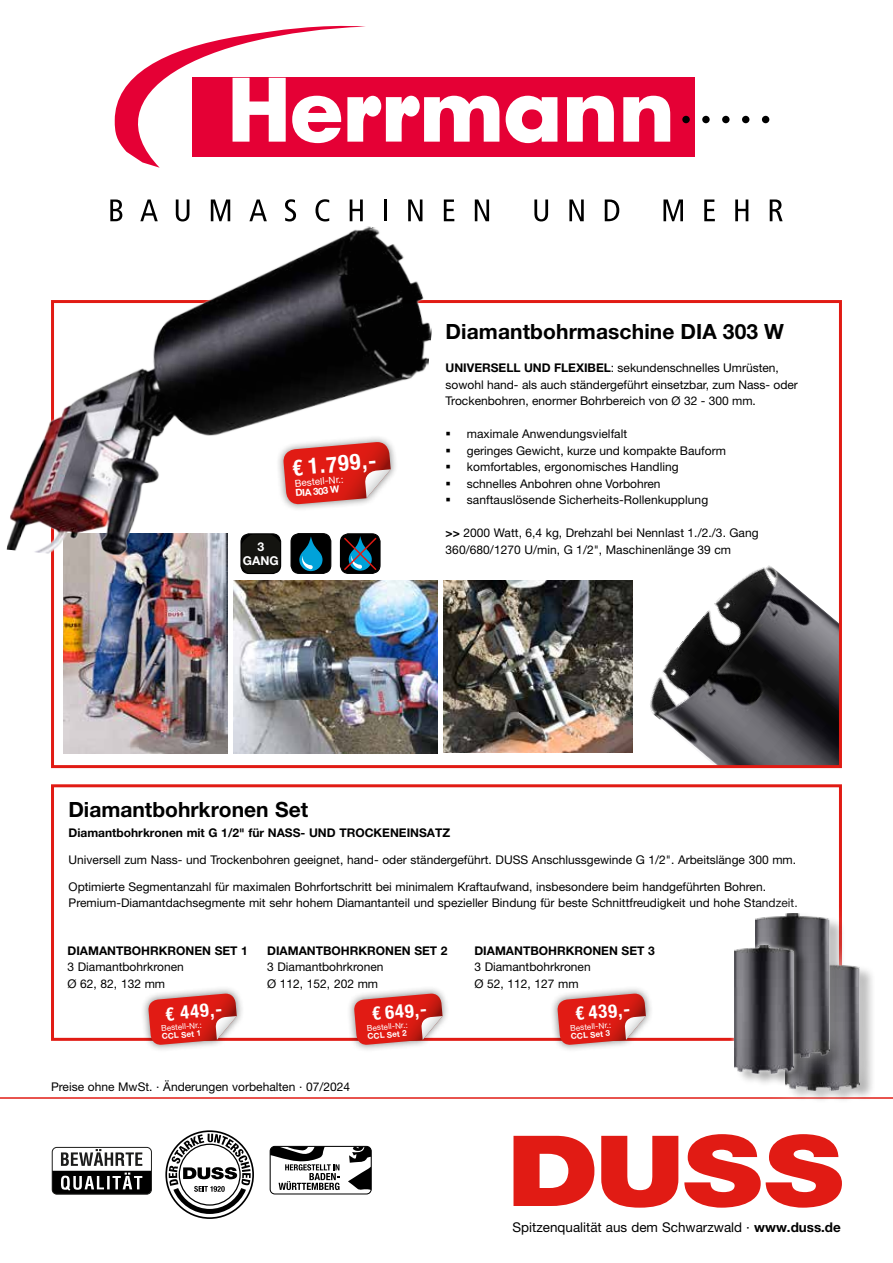
<style>
.page{position:relative;width:893px;height:1263px;background:#fff}
.page>*{position:absolute;margin:0;border:0;box-sizing:border-box;transform-origin:0 0}
.t1{font:700 condensed 22.35px "Helvetica Neue";color:#fff}
.t2{font:700 21px "Helvetica Neue LT Pro";letter-spacing:.005em;color:#000}
.t3{font:700 condensed 18.6px "Helvetica Neue";color:#fff}
.t4{font:13.5px "Helvetica Neue LT Pro";color:#000}
.t5{font:700 12.15px "Helvetica Neue LT Pro";color:#fff}
.t6{font:12px/16.5px "Helvetica Neue LT Pro";color:#000}
.t7{font:700 12px "Helvetica Neue LT Pro";color:#000}
.t8{font:9.75px "Helvetica Neue LT Pro";color:#fff}
.t9{font:700 9.75px "Helvetica Neue LT Pro";color:#fff}
.t10{font:8.1px "Helvetica Neue";color:#fff}
.t11{font:700 8.1px "Helvetica Neue LT Pro";color:#fff}
.s1{font-weight:700}
</style>
<div class="page">
<img style="left:650px;top:565px;width:188px;height:199px">
<div style="left:51px;top:784px;width:791px;height:257px;border:3px solid #e11b14"></div>
<div style="left:140px;top:986px;width:105px;height:66px;background:#000;opacity:.5"></div>
<svg style="left:148px;top:994px;width:89px;height:51px"></svg>
<div style="left:346px;top:986px;width:104px;height:66px;background:#000;opacity:.5"></div>
<svg style="left:353px;top:994px;width:90px;height:51px"></svg>
<div style="left:550px;top:986px;width:104px;height:66px;background:#000;opacity:.5"></div>
<svg style="left:557px;top:994px;width:89px;height:51px"></svg>
<img style="left:234px;top:588px;width:203px;height:166px">
<img style="left:443px;top:580px;width:189px;height:173px">
<img style="left:63px;top:588px;width:165px;height:166px">
<img style="left:7px;top:199px;width:434px;height:389px">
<hr style="left:0;top:1097px;width:893px;height:2px;background:#e11b14">
<svg style="left:684px;top:1134px;width:158px;height:74px"></svg>
<svg style="left:601px;top:1136px;width:77px;height:72px"></svg>
<svg style="left:513px;top:1136px;width:81px;height:70px"></svg>
<svg style="left:165px;top:1130px;width:89px;height:89px"></svg>
<svg style="left:52px;top:1149px;width:99px;height:45px"></svg>
<div style="left:52px;top:1147px;width:100px;height:47px;border:1px solid #1d1d1b;border-radius:5px"></div>
<svg style="left:270px;top:1146px;width:100px;height:48px"></svg>
<div style="left:270px;top:1146px;width:102px;height:48px;border:1px solid #000;border-radius:5px"></div>
<div style="left:762px;top:939px;width:120px;height:174px;background:#fff;opacity:.75"></div>
<img style="left:785px;top:962px;width:74px;height:129px">
<div style="left:732px;top:890px;width:121px;height:191px;background:#fff;opacity:.75"></div>
<img style="left:756px;top:913px;width:73px;height:145px">
<div style="left:735px;top:943px;width:75px;height:144px;background:#000;opacity:.35"></div>
<div style="left:729px;top:941px;width:69px;height:137px;background:#fff;opacity:.75"></div>
<img style="left:734px;top:945px;width:60px;height:129px">
<div style="left:192px;top:78px;width:503px;height:79px;background:#e50035"></div>
<svg style="left:506px;top:96px;width:51px;height:47px"></svg>
<svg style="left:567px;top:96px;width:47px;height:46px"></svg>
<svg style="left:623px;top:96px;width:47px;height:46px"></svg>
<svg style="left:114px;top:26px;width:385px;height:142px"></svg>
<svg style="left:110px;top:199px;width:12px;height:22px"></svg>
<svg style="left:140px;top:199px;width:18px;height:22px"></svg>
<svg style="left:176px;top:199px;width:13px;height:22px"></svg>
<svg style="left:211px;top:199px;width:19px;height:22px"></svg>
<svg style="left:249px;top:199px;width:18px;height:22px"></svg>
<svg style="left:285px;top:199px;width:11px;height:22px"></svg>
<svg style="left:315px;top:199px;width:14px;height:22px"></svg>
<svg style="left:350px;top:199px;width:13px;height:22px"></svg>
<hr style="left:384px;top:199px;width:3px;height:22px;background:#000">
<svg style="left:408px;top:199px;width:14px;height:22px"></svg>
<svg style="left:444px;top:199px;width:10px;height:22px"></svg>
<svg style="left:475px;top:199px;width:14px;height:22px"></svg>
<svg style="left:534px;top:199px;width:14px;height:22px"></svg>
<svg style="left:569px;top:199px;width:15px;height:22px"></svg>
<svg style="left:605px;top:199px;width:14px;height:22px"></svg>
<svg style="left:663px;top:199px;width:20px;height:22px"></svg>
<svg style="left:704px;top:199px;width:11px;height:22px"></svg>
<svg style="left:735px;top:199px;width:13px;height:22px"></svg>
<svg style="left:770px;top:199px;width:13px;height:22px"></svg>
<div style="left:762px;top:116px;width:7px;height:7px;background:#000;border-radius:50%"></div>
<div style="left:742px;top:116px;width:7px;height:7px;background:#000;border-radius:50%"></div>
<div style="left:722px;top:116px;width:8px;height:7px;background:#000;border-radius:50%"></div>
<div style="left:702px;top:116px;width:8px;height:7px;background:#000;border-radius:50%"></div>
<div style="left:682px;top:116px;width:8px;height:7px;background:#000;border-radius:50%"></div>
<div style="left:340px;top:534px;width:40px;height:39px;background:#000;border-radius:8px"></div>
<svg style="left:344px;top:536px;width:33px;height:35px"></svg>
<div style="left:340px;top:533px;width:41px;height:41px;border:1px solid #000;border-radius:8px"></div>
<div style="left:291px;top:534px;width:40px;height:39px;background:#000;border-radius:8px"></div>
<svg style="left:299px;top:536px;width:23px;height:35px"></svg>
<div style="left:290px;top:533px;width:41px;height:41px;border:1px solid #000;border-radius:8px"></div>
<svg style="left:241px;top:534px;width:40px;height:39px"></svg>
<div style="left:240px;top:533px;width:41px;height:41px;border:1px solid #000;border-radius:8px"></div>
<div style="left:275px;top:434px;width:123px;height:78px;background:#000;opacity:.5"></div>
<svg style="left:282px;top:442px;width:109px;height:63px"></svg>
<h1 class="t1" style="left:291px;top:454px;width:86px;rotate:-5deg">€ 1.799,-</h1>
<p class="t8" style="left:294px;top:477px;width:51px;rotate:-5deg">Bestell-Nr.:</p>
<p class="t9" style="left:295px;top:487px;width:45px;rotate:-5deg">DIA 303 W</p>
<h2 class="t2" style="left:446px;top:319px;width:340px">DIAMANTBOHRMASCHINE DIA 303 W</h2>
<p class="t6" style="left:446px;top:359px;width:354px"><span class="s1">UN IVERSELL UND FLEXIBEL</span>: sekundenschnelles Umrüsten, sowohl hand- als auch ständergeführt einsetzbar, zum Nass- oder<br>Trockenbohren, enormer Bohrbereich von Ø 32 - 300 mm.</p>
<p class="t6" style="left:446px;top:425px;width:183px">▪ maximale Anwendungsvielfalt</p>
<p class="t6" style="left:446px;top:442px;width:282px">▪ geringes Gewicht, kurze und kompakte Bauform</p>
<p class="t6" style="left:446px;top:458px;width:235px">▪ komfortables, ergonomisches Handling</p>
<p class="t6" style="left:446px;top:475px;width:217px">▪ schnelles Anbohren ohne Vorbohren</p>
<p class="t6" style="left:446px;top:491px;width:264px">▪ sanftauslösende Sicherheits-Rollenkupplung</p>
<p class="t6" style="left:446px;top:524px;width:315px"><span class="s1">&gt;&gt;</span> 2000 Watt, 6,4 kg, Drehzahl bei Nennlast 1./2./3. Gang</p>
<p class="t5" style="left:257px;top:539px;width:8px">3</p>
<p class="t6" style="left:446px;top:541px;width:287px">360/680/1270 U/min, G 1/2", Maschinenlänge 39 cm</p>
<p class="t5" style="left:243px;top:553px;width:37px">GANG</p>
<h2 class="t2" style="left:68px;top:796px;width:241px">DIAMANTBOHRKRONEN SET</h2>
<p class="t7" style="left:69px;top:825px;width:383px">DIAMANTBOHRKRONEN MIT G 1/2" FÜR NASS- UND TROCKENEINSATZ</p>
<p class="t6" style="left:69px;top:851px;width:729px">Universell zum Nass- und Trockenbohren geeignet, hand- oder ständergeführt. DUSS Anschlussgewinde G 1/2". Arbeitslänge 300 mm.</p>
<p class="t6" style="left:69px;top:878px;width:731px">Optimierte Segmentanzahl für maximalen Bohrfortschritt bei minimalem Kraftaufwand, insbesondere beim handgeführten Bohren.<br>Premium-Diamantdachsegmente mit sehr hohem Diamantanteil und spezieller Bindung für beste Schnittfreudigkeit und hohe Standzeit.</p>
<p class="t7" style="left:68px;top:943px;width:182px">DIAMANTBOHRKRONEN SET 1</p>
<p class="t6" style="left:68px;top:959px;width:118px">3 Diamantbohrkronen<br>Ø 62, 82, 132 mm</p>
<p class="t7" style="left:267px;top:943px;width:182px">DIAMANTBOHRKRONEN SET 2</p>
<p class="t6" style="left:267px;top:959px;width:118px">3 Diamantbohrkronen<br>Ø 112, 152, 202 mm</p>
<p class="t7" style="left:474px;top:943px;width:182px">DIAMANTBOHRKRONEN SET 3</p>
<p class="t6" style="left:474px;top:959px;width:118px">3 Diamantbohrkronen<br>Ø 52, 112, 127 mm</p>
<h3 class="t3" style="left:164px;top:1003px;width:59px;rotate:-5deg">€ 449,-</h3>
<p class="t10" style="left:161px;top:1023px;width:42px;rotate:-5deg">Bestell-Nr.:</p>
<p class="t11" style="left:161px;top:1031px;width:41px;rotate:-5deg">CC L SET 1</p>
<h3 class="t3" style="left:371px;top:1003px;width:57px;rotate:-5deg">€ 649,-</h3>
<p class="t10" style="left:366px;top:1023px;width:42px;rotate:-5deg">Bestell-Nr.:</p>
<p class="t11" style="left:367px;top:1031px;width:41px;rotate:-5deg">CC L SET 2</p>
<h3 class="t3" style="left:574px;top:1003px;width:57px;rotate:-5deg">€ 439,-</h3>
<p class="t10" style="left:570px;top:1023px;width:42px;rotate:-5deg">Bestell-Nr.:</p>
<p class="t11" style="left:570px;top:1031px;width:41px;rotate:-5deg">CC L SET 3</p>
<p class="t6" style="left:51px;top:1078px;width:301px">Preise ohne MwSt. · Änderungen vorbehalten · 07/2024</p>
<p class="t4" style="left:513px;top:1219px;width:330px">Spitzenqualität aus dem Schwarzwald · <span class="s1">WWW.DUSS.DE</span></p>
</div>
